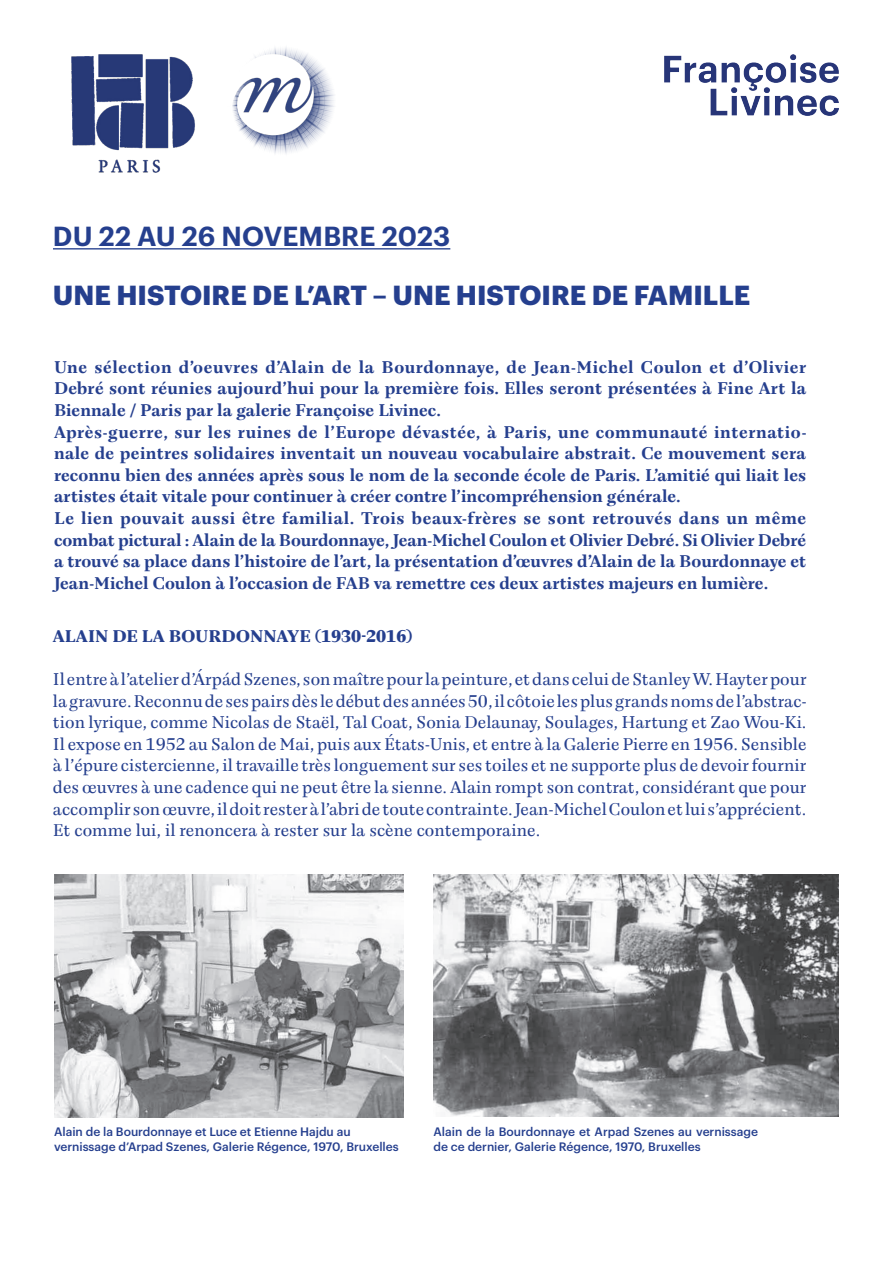
<style>
.page{position:relative;width:893px;height:1263px;background:#fff}
.page>*{position:absolute;margin:0;border:0;box-sizing:border-box;transform-origin:0 0}
.t1{font:700 27px "Graphik";color:#253f8e}
.t2{font:600 27px "Graphik";letter-spacing:.005em;color:#253f8e}
.t3{font:800 18px/21.6px "Fayon Pro";color:#253f8e;text-align:justify}
.t4{font:18px/21.6px "Fayon Pro";color:#253f8e;text-align:justify}
.t5{font:900 18px "Fayon Pro";color:#253f8e}
.t6{font:500 12px/14.4px "Graphik";color:#253f8e}
</style>
<div class="page">
<img style="left:664px;top:54px;width:175px;height:62px">
<img style="left:71px;top:54px;width:124px;height:119px">
<img style="left:434px;top:875px;width:405px;height:242px">
<img style="left:54px;top:875px;width:349px;height:242px">
<img style="left:232px;top:47px;width:103px;height:107px">
<hr style="left:53px;top:248px;width:397px;height:1px;background:#253f8e">
<p class="t2" style="left:53px;top:216px;width:399px">DU 22 AU 26 NOVEMBRE 2023</p>
<p class="t1" style="left:53px;top:274px;width:699px">UNE HISTOIRE DE L’ART – UNE HISTOIRE DE FAMILLE</p>
<p class="t3" style="left:54px;top:356px;width:754px">Une sélection d’oeuvres d’Alain de la Bourdonnaye, de Jean-Michel Coulon et d’Olivier Debré sont réunies aujourd’hui pour la première fois. Elles seront présentées à Fine Art la Biennale / Paris par la galerie Françoise Livinec.</p>
<p class="t3" style="left:54px;top:421px;width:754px">Après-guerre, sur les ruines de l’Europe dévastée, à Paris, une communauté internatio&shy;nale de peintres solidaires inventait un nouveau vocabulaire abstrait. Ce mouvement sera reconnu bien des années après sous le nom de la seconde école de Paris. L’amitié qui liait les artistes était vitale pour continuer à créer contre l’incompréhension générale.</p>
<p class="t3" style="left:54px;top:507px;width:754px">Le lien pouvait aussi être familial. Trois beaux-frères se sont retrouvés dans un même combat pictural : Alain de la Bourdonnaye, Jean-Michel Coulon et Olivier Debré. Si Olivier Debré a trouvé sa place dans l’histoire de l’art, la présentation d’œuvres d’Alain de la Bourdonnaye et Jean-Michel Coulon à l’occasion de FAB va remettre ces deux artistes majeurs en lumière.</p>
<p class="t5" style="left:53px;top:624px;width:361px">ALAIN DE LA BOURDONNAYE (1930-2016)</p>
<p class="t4" style="left:53px;top:668px;width:755px">Il entre à l’atelier d’Árpád Szenes, son maître pour la peinture, et dans celui de Stanley W. Hayter pour la gravure. Reconnu de ses pairs dès le début des années 50, il côtoie les plus grands noms de l’abstrac&shy;tion lyrique, comme Nicolas de Staël, Tal Coat, Sonia Delaunay, Soulages, Hartung et Zao Wou-Ki.<br>Il expose en 1952 au Salon de Mai, puis aux États-Unis, et entre à la Galerie Pierre en 1956. Sensible à l’épure cistercienne, il travaille très longuement sur ses toiles et ne supporte plus de devoir fournir des œuvres à une cadence qui ne peut être la sienne. Alain rompt son contrat, considérant que pour accomplir son œuvre, il doit rester à l’abri de toute contrainte. Jean-Michel Coulon et lui s’apprécient.<br>Et comme lui, il renoncera à rester sur la scène contemporaine.</p>
<p class="t6" style="left:54px;top:1123px;width:298px">Alain de la Bourdonnaye et Luce et Etienne Hajdu au</p>
<p class="t6" style="left:54px;top:1138px;width:346px">vernissage d’Arpad Szenes, Galerie Régence, 1970, Bruxelles</p>
<p class="t6" style="left:434px;top:1123px;width:326px">Alain de la Bourdonnaye et Arpad Szenes au vernissage de ce dernier, Galerie Régence, 1970, Bruxelles</p>
</div>
